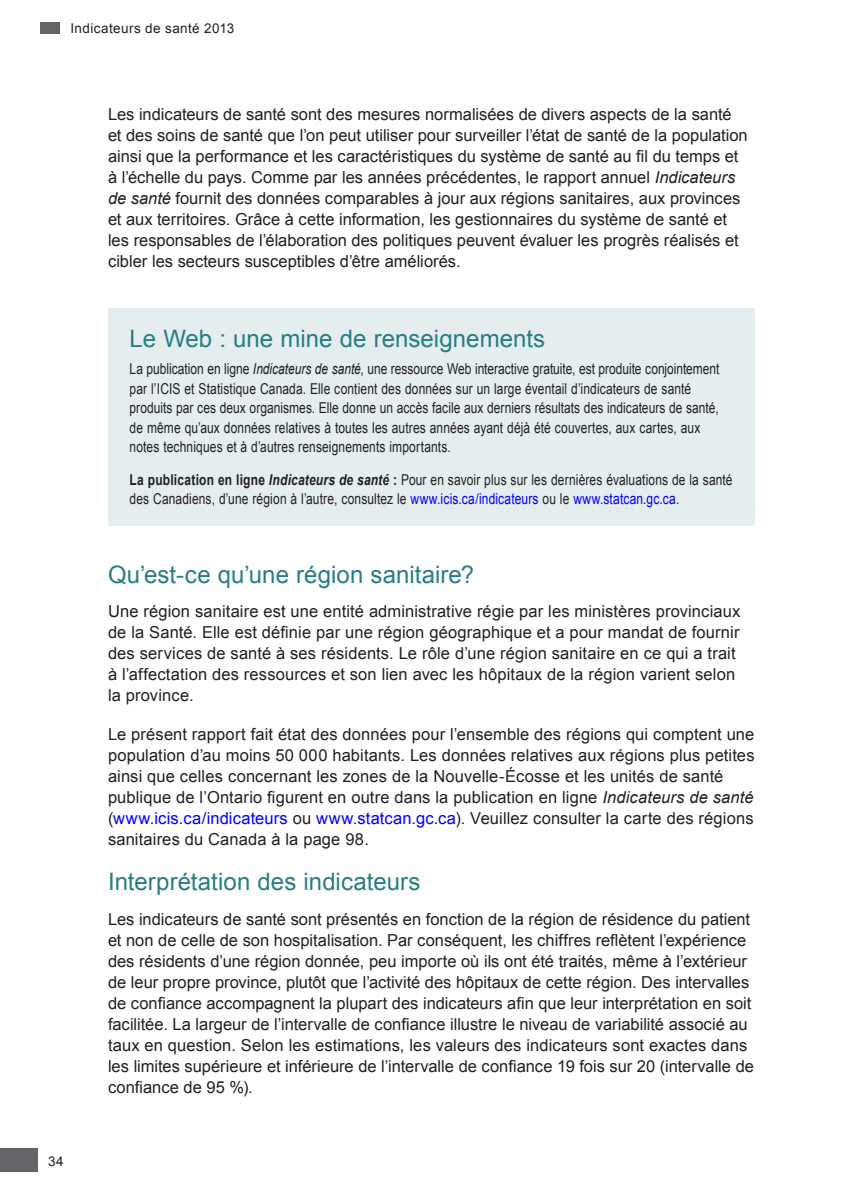
<style>
.page{position:relative;width:864px;height:1188px;background:#fff}
.page>*{position:absolute;margin:0;border:0;box-sizing:border-box;transform-origin:0 0}
.t1{font:24px "Arial";letter-spacing:.005em;color:#287d84}
.body{font:16.5px/21px "Arial";color:#231f20}
.sidebar_text{font:15px/19.5px "Arial";letter-spacing:.01em;color:#231f20;scale:.8 1}
.t2{font:13.5px "Arial";letter-spacing:.03em;color:#231f20}
.s1{font-style:italic}
.s2{font-weight:700}
.s3{font-weight:700;font-style:italic}
.s4{color:#00f}
</style>
<div class="page">
<div style="left:0;top:1148px;width:37px;height:24px;background:#636366"></div>
<div style="left:40px;top:22px;width:20px;height:12px;background:#636366"></div>
<div style="left:108px;top:308px;width:646px;height:218px;background:#e5edee"></div>
<p class="t2" style="left:70px;top:19px;width:166px">Indicateurs de santé 2013</p>
<p class="t2" style="left:48px;top:1153px;width:17px">34</p>
<p class="body" style="left:108px;top:104px;width:641px">Les indicateurs de santé sont des mesures normalisées de divers aspects de la santé et des soins de santé que l’on peut utiliser pour surveiller l’état de santé de la population ainsi que la performance et les caractéristiques du système de santé au fil du temps et à l’échelle du pays. Comme par les années précédentes, le rapport annuel <span class="s1">Indicateurs de santé</span> fournit des données comparables à jour aux régions sanitaires, aux provinces et aux territoires. Grâce à cette information, les gestionnaires du système de santé et les responsables de l’élaboration des politiques peuvent évaluer les progrès réalisés et cibler les secteurs susceptibles d’être améliorés.</p>
<h2 class="t1" style="left:130px;top:323px;width:417px">Le Web : une mine de renseignements</h2>
<p class="sidebar_text" style="left:130px;top:360px;width:739px">La publication en ligne <span class="s1">Indicateurs de santé</span>, une ressource Web interactive gratuite, est produite conjointement par l’ICIS et Statistique Canada. Elle contient des données sur un large éventail d’indicateurs de santé produits par ces deux organismes. Elle donne un accès facile aux derniers résultats des indicateurs de santé, de même qu’aux données relatives à toutes les autres années ayant déjà été couvertes, aux cartes, aux notes techniques et à d’autres renseignements importants.</p>
<p class="sidebar_text" style="left:130px;top:470px;width:755px"><span class="s2">La publication en ligne</span> <span class="s3">Indicateurs de santé</span> <span class="s2">:</span> Pour en savoir plus sur les dernières évaluations de la santé des Canadiens, d’une région à l’autre, consultez le <span class="s4">www. icis.ca/indicateurs</span> ou le <span class="s4">www.statcan.gc.ca</span>.</p>
<h2 class="t1" style="left:108px;top:559px;width:368px">Qu’est-ce qu’une région sanitaire?</h2>
<p class="body" style="left:108px;top:601px;width:634px">Une région sanitaire est une entité administrative régie par les ministères provinciaux de la Santé. Elle est définie par une région géographique et a pour mandat de fournir des services de santé à ses résidents. Le rôle d’une région sanitaire en ce qui a trait à l’affectation des ressources et son lien avec les hôpitaux de la région varient selon la province.</p>
<p class="body" style="left:108px;top:724px;width:648px">Le présent rapport fait état des données pour l’ensemble des régions qui comptent une population d’au moins 50 000 habitants. Les données relatives aux régions plus petites ainsi que celles concernant les zones de la Nouvelle-Écosse et les unités de santé publique de l’Ontario figurent en outre dans la publication en ligne <span class="s1">Indicateurs de santé </span>(<span class="s4">www. icis.ca/indicateurs</span> ou <span class="s4">www.statcan.gc.ca</span>). Veuillez consulter la carte des régions sanitaires du Canada à la page 98.</p>
<h2 class="t1" style="left:108px;top:866px;width:314px">Interprétation des indicateurs</h2>
<p class="body" style="left:108px;top:909px;width:647px">Les indicateurs de santé sont présentés en fonction de la région de résidence du patient et non de celle de son hospitalisation. Par conséquent, les chiffres reflètent l’expérience des résidents d’une région donnée, peu importe où ils ont été traités, même à l’extérieur de leur propre province, plutôt que l’activité des hôpitaux de cette région. Des intervalles de confiance accompagnent la plupart des indicateurs afin que leur interprétation en soit facilitée. La largeur de l’intervalle de confiance illustre le niveau de variabilité associé au taux en question. Selon les estimations, les valeurs des indicateurs sont exactes dans les limites supérieure et inférieure de l’intervalle de confiance 19 fois sur 20 (intervalle de confiance de 95 %).</p>
</div>
